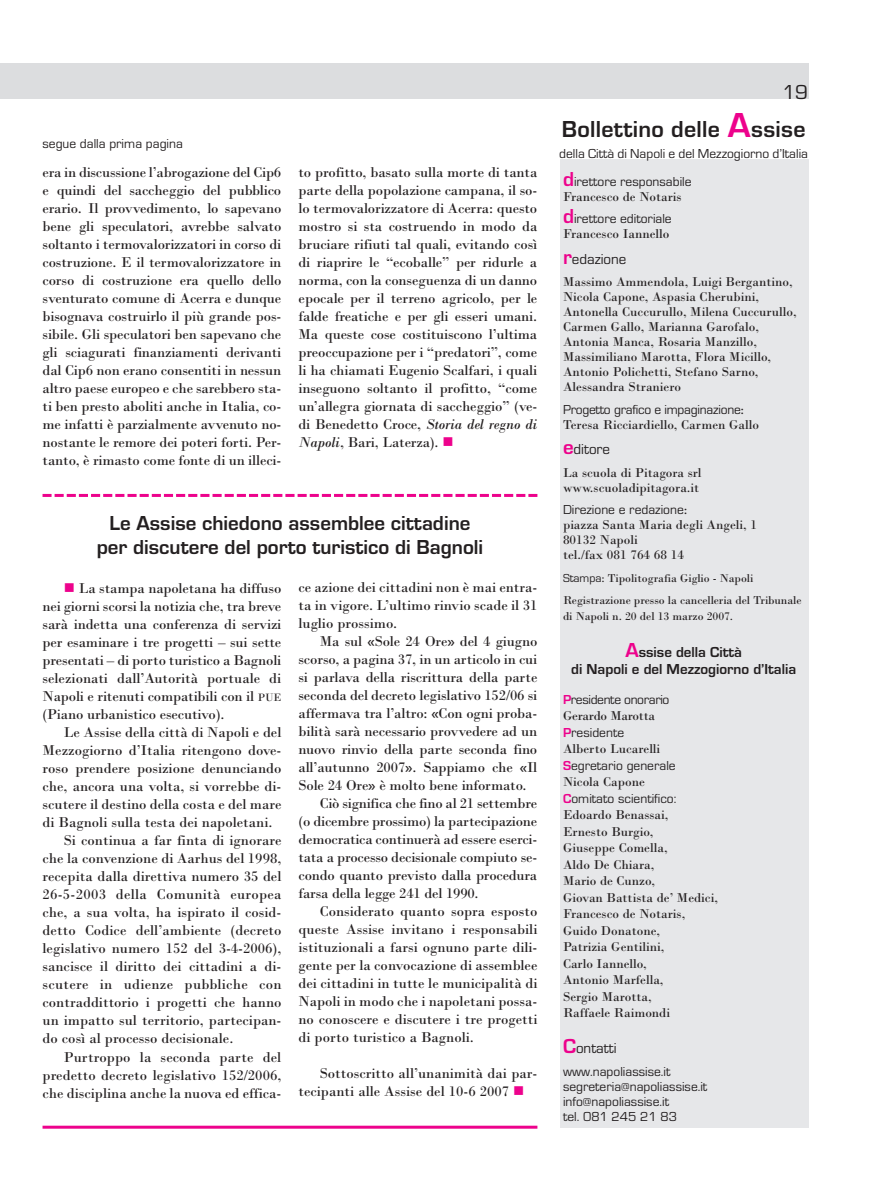
<style>
.page{position:relative;width:872px;height:1191px;background:#fff}
.page>*{position:absolute;margin:0;border:0;box-sizing:border-box;transform-origin:0 0}
.t1{font:700 24px "Eurostile";letter-spacing:.015em;color:#231f20}
.t2{font:700 21px/24px "Eurostile";color:#231f20;text-align:center}
.t3{font:21px "Eurostile";color:#231f20}
.t4{font:15px/18px "Bodoni";color:#231f20;text-align:justify}
.t5{font:15px "Bodoni";letter-spacing:.02em;color:#231f20}
.t6{font:700 15px/16.5px "Eurostile";color:#231f20;text-align:center}
.t7{font:15px "Eurostile";color:#231f20}
.t8{font:13.5px/16.5px "Bodoni";color:#231f20}
.t9{font:13.5px/15px "Eurostile";color:#231f20}
.t10{font:13.5px "Eurostile";letter-spacing:-.02em;color:#231f20}
.t11{font:13.5px "Eurostile";letter-spacing:-.025em;color:#231f20}
.t12{font:13.5px "Bodoni";letter-spacing:-.02em;color:#231f20}
.t13{font:12px/22.5px "Bodoni";letter-spacing:-.005em;color:#231f20}
.s1{font-style:italic}
.s2{color:#ed028c}
.s3{font-size:11.25px}
.s4{font-size:36px;color:#ed028c}
.s5{font-weight:700;font-size:21px;color:#ed028c}
.s6{font-family:"Bodoni"}
.s7{font-family:"Eurostile"}
.s8{font-size:21px;color:#ed028c}
.s9{font-weight:700;color:#ed028c}
</style>
<div class="page">
<div style="left:0;top:64px;width:808px;height:35px;background:#dcdddf"></div>
<div style="left:560px;top:159px;width:248px;height:968px;background:#e6e7e9"></div>
<hr style="left:43px;top:1125px;width:494px;height:3px;background:#ed028c">
<svg style="left:43px;top:494px;width:494px;height:3px"></svg>
<p class="t9" style="left:43px;top:135px;width:142px">segue dalla prima pagina</p>
<p class="t4" style="left:43px;top:162px;width:240px">era in discussione l’abrogazione del Cip6 e quindi del saccheggio del pubblico erario. Il provvedimento, lo sapevano bene gli speculatori, avrebbe salvato soltanto i termovalorizzatori in corso di costruzione. E il termovalorizzatore in corso di costruzione era quello dello sventurato comune di Acerra e dunque bisognava costruirlo il più grande pos&shy;sibile. Gli speculatori ben sapevano che gli sciagurati finanziamenti derivanti dal Cip6 non erano consentiti in nessun altro paese europeo e che sarebbero sta&shy;ti ben presto aboliti anche in Italia, co&shy;me infatti è parzialmente avvenuto no&shy;nostante le remore dei poteri forti. Per&shy;tanto, è rimasto come fonte di un illeci-</p>
<p class="t4" style="left:298px;top:162px;width:240px">to profitto, basato sulla morte di tanta parte della popolazione campana, il so&shy;lo termovalorizzatore di Acerra: questo mostro si sta costruendo in modo da bruciare rifiuti tal quali, evitando così di riaprire le “ecoballe” per ridurle a norma, con la conseguenza di un danno epocale per il terreno agricolo, per le falde freatiche e per gli esseri umani.<br>Ma queste cose costituiscono l’ultima preoccupazione per i “predatori”, come li ha chiamati Eugenio Scalfari, i quali inseguono soltanto il profitto, “come un’allegra giornata di saccheggio” (ve&shy;di Benedetto Croce, <span class="s1">Storia del regno di Napoli</span>, Bari, Laterza). <span class="s2">■</span></p>
<h2 class="t2" style="left:97px;top:511px;width:388px">Le Assise chiedono assemblee cittadine per discutere del porto turistico di Bagnoli</h2>
<p class="t4" style="left:43px;top:579px;width:240px;text-indent:21px"><span class="s2">■</span> La stampa napoletana ha diffuso nei giorni scorsi la notizia che, tra breve sarà indetta una conferenza di servizi per esaminare i tre progetti – sui sette presentati – di porto turistico a Bagnoli selezionati dall’Autorità portuale di Napoli e ritenuti compatibili con il <span class="s3">PUE </span>(Piano urbanistico esecutivo).</p>
<p class="t4" style="left:64px;top:723px;width:219px">Le Assise della città di Napoli e del</p>
<p class="t4" style="left:43px;top:741px;width:240px">Mezzogiorno d’Italia ritengono dove-</p>
<p class="t4" style="left:43px;top:759px;width:240px">roso prendere posizione denunciando</p>
<p class="t4" style="left:43px;top:777px;width:240px">che, ancora una volta, si vorrebbe di-</p>
<p class="t4" style="left:43px;top:795px;width:240px">scutere il destino della costa e del mare</p>
<p class="t4" style="left:43px;top:813px;width:231px">di Bagnoli sulla testa dei napoletani.</p>
<p class="t4" style="left:64px;top:831px;width:219px">Si continua a far finta di ignorare</p>
<p class="t4" style="left:43px;top:849px;width:240px">che la convenzione di Aarhus del 1998,</p>
<p class="t4" style="left:43px;top:867px;width:240px">recepita dalla direttiva numero 35 del</p>
<p class="t5" style="left:43px;top:885px;width:241px">26-5-2003 della Comunità europea</p>
<p class="t4" style="left:43px;top:903px;width:240px">che, a sua volta, ha ispirato il cosid-</p>
<p class="t4" style="left:43px;top:921px;width:240px">detto Codice dell’ambiente (decreto</p>
<p class="t4" style="left:43px;top:939px;width:240px">legislativo numero 152 del 3-4-2006),</p>
<p class="t4" style="left:43px;top:957px;width:240px">sancisce il diritto dei cittadini a di-</p>
<p class="t5" style="left:43px;top:975px;width:241px">scutere in udienze pubbliche con</p>
<p class="t4" style="left:43px;top:993px;width:240px">contraddittorio i progetti che hanno</p>
<p class="t4" style="left:43px;top:1011px;width:240px">un impatto sul territorio, partecipan-</p>
<p class="t4" style="left:43px;top:1029px;width:192px">do così al processo decisionale.</p>
<p class="t4" style="left:64px;top:1047px;width:219px">Purtroppo la seconda parte del</p>
<p class="t4" style="left:43px;top:1065px;width:240px">predetto decreto legislativo 152/2006,</p>
<p class="t4" style="left:43px;top:1083px;width:240px">che disciplina anche la nuova ed effica-</p>
<p class="t4" style="left:298px;top:577px;width:240px">ce azione dei cittadini non è mai entra&shy;ta in vigore. L’ultimo rinvio scade il 31 luglio prossimo.</p>
<p class="t4" style="left:320px;top:631px;width:219px">Ma sul «Sole 24 Ore» del 4 giugno</p>
<p class="t4" style="left:298px;top:649px;width:240px">scorso, a pagina 37, in un articolo in cui</p>
<p class="t4" style="left:298px;top:667px;width:240px">si parlava della riscrittura della parte</p>
<p class="t4" style="left:298px;top:685px;width:240px">seconda del decreto legislativo 152/06 si</p>
<p class="t4" style="left:298px;top:703px;width:240px">affermava tra l’altro: «Con ogni proba-</p>
<p class="t4" style="left:298px;top:721px;width:240px">bilità sarà necessario provvedere ad un</p>
<p class="t4" style="left:298px;top:739px;width:240px">nuovo rinvio della parte seconda fino</p>
<p class="t4" style="left:298px;top:757px;width:240px">all’autunno 2007». Sappiamo che «Il</p>
<p class="t4" style="left:298px;top:775px;width:230px">Sole 24 Ore» è molto bene informato.</p>
<p class="t4" style="left:320px;top:793px;width:219px">Ciò significa che fino al 21 settembre</p>
<p class="t4" style="left:298px;top:811px;width:240px">(o dicembre prossimo) la partecipazione</p>
<p class="t4" style="left:298px;top:829px;width:240px">democratica continuerà ad essere eserci-</p>
<p class="t4" style="left:298px;top:847px;width:240px">tata a processo decisionale compiuto se-</p>
<p class="t4" style="left:298px;top:865px;width:240px">condo quanto previsto dalla procedura</p>
<p class="t4" style="left:298px;top:883px;width:182px">farsa della legge 241 del 1990.</p>
<p class="t4" style="left:320px;top:901px;width:219px">Considerato quanto sopra esposto</p>
<p class="t4" style="left:298px;top:919px;width:240px">queste Assise invitano i responsabili</p>
<p class="t4" style="left:298px;top:937px;width:240px">istituzionali a farsi ognuno parte dili-</p>
<p class="t4" style="left:298px;top:955px;width:240px">gente per la convocazione di assemblee</p>
<p class="t4" style="left:298px;top:973px;width:240px">dei cittadini in tutte le municipalità di</p>
<p class="t4" style="left:298px;top:991px;width:240px">Napoli in modo che i napoletani possa-</p>
<p class="t4" style="left:298px;top:1009px;width:240px">no conoscere e discutere i tre progetti</p>
<p class="t4" style="left:298px;top:1027px;width:177px">di porto turistico a Bagnoli.</p>
<p class="t4" style="left:298px;top:1063px;width:240px;text-indent:21px">Sottoscritto all’unanimità dai par&shy;tecipanti alle Assise del 10-6 2007 <span class="s2">■</span></p>
<h2 class="t3" style="left:782px;top:79px;width:27px">19</h2>
<h1 class="t1" style="left:562px;top:115px;width:245px">Bollettino delle <span class="s4">A</span>ssise</h1>
<p class="t9" style="left:559px;top:146px;width:250px">della Città di Napoli e del Mezzogiorno d’Italia</p>
<p class="t9" style="left:563px;top:174px;width:130px"><span class="s5">d</span>irettore responsabile</p>
<p class="t8" style="left:563px;top:188px;width:120px">Francesco de Notaris</p>
<p class="t9" style="left:563px;top:211px;width:110px"><span class="s5">d</span>irettore editoriale</p>
<p class="t8" style="left:563px;top:225px;width:108px">Francesco Iannello</p>
<p class="t7" style="left:563px;top:250px;width:65px"><span class="s5">r</span>edazione</p>
<p class="t8" style="left:563px;top:274px;width:235px;line-height:15px">Massimo Ammendola, Luigi Bergantino, Nicola Capone, Aspasia Cherubini, Antonella Cuccurullo, Milena Cuccurullo, Carmen Gallo, Marianna Garofalo, Antonia Manca, Rosaria Manzillo, Massimiliano Marotta, Flora Micillo, Antonio Polichetti, Stefano Sarno, Alessandra Straniero</p>
<p class="t10" style="left:563px;top:401px;width:183px">Progetto grafico e impaginazione<span class="s6">:</span></p>
<p class="t8" style="left:563px;top:416px;width:198px">Teresa Ricciardiello, Carmen Gallo</p>
<p class="t7" style="left:563px;top:440px;width:49px"><span class="s5">e</span>ditore</p>
<p class="t8" style="left:563px;top:465px;width:140px;line-height:15px">La scuola di Pitagora srl www.scuoladipitagora.it</p>
<p class="t9" style="left:563px;top:502px;width:126px">Direzione e redazione<span class="s6">:</span></p>
<p class="t8" style="left:563px;top:517px;width:195px;line-height:15px">piazza Santa Maria degli Angeli, 1<br>80132 Napoli<br>tel./fax 081 764 68 14</p>
<p class="t13" style="left:563px;top:566px;width:240px"><span class="s7">Stampa</span>: Tipolitografia Giglio - Napoli<br>Registrazione presso la cancelleria del Tribunale</p>
<p class="t13" style="left:563px;top:604px;width:172px">di Napoli n. 20 del 13 marzo 2007.</p>
<p class="t6" style="left:571px;top:643px;width:227px"><span class="s8">A</span>ssise della Città<br>di Napoli e del Mezzogiorno d’Italia</p>
<p class="t11" style="left:563px;top:691px;width:108px"><span class="s9">P</span>residente onorario</p>
<p class="t12" style="left:563px;top:707px;width:94px">Gerardo Marotta</p>
<p class="t9" style="left:563px;top:724px;width:63px"><span class="s9">P</span>residente</p>
<p class="t8" style="left:563px;top:740px;width:99px">Alberto Lucarelli</p>
<p class="t9" style="left:563px;top:757px;width:114px"><span class="s9">S</span>egretario generale</p>
<p class="t8" style="left:563px;top:773px;width:83px">Nicola Capone</p>
<p class="t9" style="left:563px;top:790px;width:115px"><span class="s9">C</span>omitato scientifico:</p>
<p class="t8" style="left:563px;top:806px;width:156px">Edoardo Benassai,<br>Ernesto Burgio,<br>Giuseppe Comella,<br>Aldo De Chiara,<br>Mario de Cunzo,<br>Giovan Battista de’ Medici,<br>Francesco de Notaris,<br>Guido Donatone,<br>Patrizia Gentilini,<br>Carlo Iannello,<br>Antonio Marfella,<br>Sergio Marotta,<br>Raffaele Raimondi</p>
<p class="t7" style="left:563px;top:1039px;width:55px"><span class="s5">C</span>ontatti</p>
<p class="t9" style="left:563px;top:1063px;width:146px">www.napoliassise.it segreteria@napoliassise.it info@napoliassise.it<br>tel. 081 245 21 83</p>
</div>
